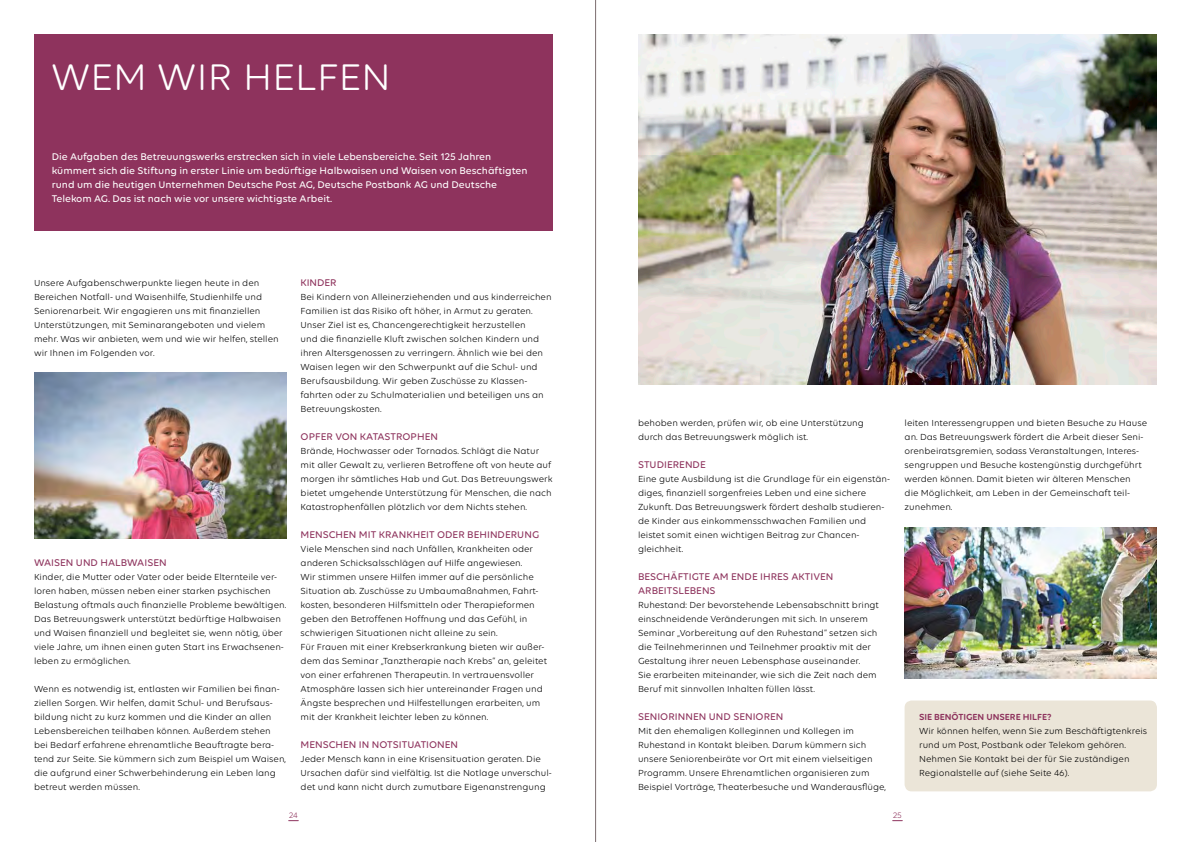
<style>
.page{position:relative;width:1191px;height:842px;background:#fff}
.page>*{position:absolute;margin:0;border:0;box-sizing:border-box;transform-origin:0 0}
.t1{font:40px "Volte Rounded";letter-spacing:.01em;color:#fff}
.t2{font:500 10.5px/14px "Volte Rounded";color:#fff}
.t3{font:500 10.5px "Volte Rounded";letter-spacing:.005em;color:#8e335d}
.t4{font:9.5px/14px "Volte Rounded";color:#000}
.t5{font:600 9.5px "Volte Rounded";color:#8e335d}
.t6{font:8.5px "Volte Rounded";color:#8e335d}
</style>
<div class="page">
<div style="left:34px;top:34px;width:519px;height:196px;background:#8e335d"></div>
<img style="left:638px;top:34px;width:519px;height:350px">
<img style="left:34px;top:373px;width:252px;height:165px">
<img style="left:904px;top:527px;width:252px;height:151px">
<div style="left:904px;top:700px;width:253px;height:91px;background:#ebe5d8;border-radius:7px"></div>
<hr style="left:595px;top:0;width:1px;height:842px;background:#7b6d6f">
<h1 class="t1" style="left:51px;top:54px;width:341px">Wem wir helfen</h1>
<p class="t2" style="left:52px;top:149px;width:477px">Die Aufgaben des Betreuungswerks erstrecken sich in viele Lebensbereiche. Seit 125 Jahren kümmert sich die Stiftung in erster Linie um bedürftige Halbwaisen und Waisen von Beschäftigten rund um die heutigen Unternehmen Deutsche Post AG, Deutsche Postbank AG und Deutsche Telekom AG. Das ist nach wie vor unsere wichtigste Arbeit.</p>
<p class="t4" style="left:34px;top:276px;width:246px">Unsere Aufgabenschwerpunkte liegen heute in den Bereichen Notfall- und Waisenhilfe, Studienhilfe und Seniorenarbeit. Wir engagieren uns mit finanziellen Unterstützungen, mit Seminarangeboten und vielem mehr. Was wir anbieten, wem und wie wir helfen, stellen wir I hnen im Folgenden vor.</p>
<p class="t3" style="left:34px;top:556px;width:132px">Waisen UN D HALBWAISEN</p>
<p class="t4" style="left:34px;top:570px;width:254px">Kinder, die Mutter oder Vater oder beide Elternteile ver&shy;loren haben, müssen neben einer starken psychischen Belastung oftmals auch finanzielle Probleme bewältigen.<br>Das Betreuungswerk unterstützt bedürftige H albwaisen und Waisen finanziell und begleitet sie, wenn nötig, über viele Jahre, um ihnen einen guten Start ins Erwachsenen&shy;leben zu ermöglichen.</p>
<p class="t4" style="left:34px;top:682px;width:253px">Wenn es notwendig ist, entlasten wir Familien bei finan&shy;ziellen Sorgen. Wir helfen, damit Schul- und Berufsaus&shy;bildung nicht zu kurz kommen und die Kinder an allen Lebensbereichen teilhaben können. Außerdem stehen bei Bedarf erfahrene ehrenamtliche Beauftragte bera&shy;tend zur Seite. Sie kümmern sich zum Beispiel um Waisen, die aufgrund einer Schwerbehinderung ein Leben lang betreut werden müssen.</p>
<p class="t3" style="left:300px;top:276px;width:24px">Kinder</p>
<p class="t4" style="left:300px;top:290px;width:252px">Bei Kindern von Alleinerziehenden und aus kinderreichen Familien ist das Risiko oft höher, in Armut zu geraten.<br>Unser Ziel ist es, Chancengerechtigkeit herzustellen<br>und die finanzielle Kluft zwischen solchen Kindern und ihren Altersgenossen zu verringern. Ähnlich wie bei den Waisen legen wir den Schwerpunkt auf die Schul- und Berufsausbildung. Wir geben Zuschüsse zu Klassen&shy;fahrten oder zu Schulmaterialien und beteiligen uns an Betreuungskosten.</p>
<p class="t3" style="left:300px;top:430px;width:73px">Opfer von Katastro</p>
<p class="t3" style="left:410px;top:430px;width:29px">phen</p>
<p class="t4" style="left:300px;top:444px;width:253px">Brände, Hochwasser oder Tornados. Schlägt die Natur mit aller Gewalt zu, verlieren Betroffene oft von heute auf morgen ihr sämtliches Hab und Gut. Das Betreuungswerk bietet umgehende Unterstützung für Menschen, die nach Katastrophenfällen plötzlich vor dem N ichts stehen.</p>
<p class="t3" style="left:300px;top:528px;width:30px">Mensche</p>
<p class="t3" style="left:349px;top:528px;width:65px">n m it Krankhe</p>
<p class="t3" style="left:426px;top:528px;width:19px">it oder</p>
<p class="t3" style="left:467px;top:528px;width:38px">Behinderu</p>
<p class="t3" style="left:524px;top:528px;width:15px">ng</p>
<p class="t4" style="left:300px;top:542px;width:248px">Viele Menschen sind nach Unfällen, Krankheiten oder anderen Schicksalsschlägen auf H ilfe angewiesen.<br>Wir stimmen unsere H ilfen immer auf die persönliche Situation ab. Zuschüsse zu Umbaumaßnahmen, Fahrt&shy;kosten, besonderen H ilfsmitteln oder Therapieformen geben den Betroffenen Hoffnung und das Gefühl, in schwierigen Situationen nicht alleine zu sein.<br>Für Frauen mit einer Krebserkrankung bieten wir außer&shy;dem das Seminar „Tanztherapie nach Krebs“ an, geleitet von einer erfahrenen Therapeutin. I n vertrauensvoller Atmosphäre lassen sich hier untereinander Fragen und Ängste besprechen und H ilfestellungen erarbeiten, um mit der Krankheit leichter leben zu können.</p>
<p class="t3" style="left:300px;top:738px;width:30px">Mensche</p>
<p class="t3" style="left:349px;top:738px;width:31px">n in Nots</p>
<p class="t3" style="left:399px;top:738px;width:10px">ituat</p>
<p class="t3" style="left:426px;top:738px;width:33px">ionen</p>
<p class="t4" style="left:300px;top:752px;width:253px">Jeder Mensch kann in eine Krisensituation geraten. Die<br>Ursachen dafür sind vielfältig. Ist die Notlage unverschul&shy;det und kann nicht durch zumutbare Eigenanstrengung</p>
<p class="t4" style="left:638px;top:416px;width:227px">behoben werden, prüfen wir, ob eine Unterstützung durch das Betreuungswerk möglich ist.</p>
<p class="t3" style="left:638px;top:458px;width:14px">Stud</p>
<p class="t3" style="left:664px;top:458px;width:36px">ierende</p>
<p class="t4" style="left:638px;top:472px;width:253px">Eine gute Ausbildung ist die Grundlage für ein eigenstän&shy;diges, finanziell sorgenfreies Leben und eine sichere Zukunft. Das Betreuungswerk fördert deshalb studieren&shy;de Kinder aus einkommensschwachen Familien und leistet somit einen wichtigen Beitrag zur Chancen&shy;gleichheit.</p>
<p class="t3" style="left:638px;top:570px;width:14px">Besch</p>
<p class="t3" style="left:670px;top:570px;width:29px">äftigte</p>
<p class="t3" style="left:712px;top:570px;width:58px">am Ende ihres</p>
<p class="t3" style="left:791px;top:570px;width:44px">aktiven</p>
<p class="t3" style="left:638px;top:584px;width:36px">Arbeitslebe</p>
<p class="t3" style="left:702px;top:584px;width:14px">ns</p>
<p class="t4" style="left:638px;top:598px;width:243px">Ruhestand: Der bevorstehende Lebensabschnitt bringt einschneidende Veränderungen mit sich. I n unserem Seminar „Vorbereitung auf den Ruhestand“ setzen sich die Teilnehmerinnen und Teilnehmer proaktiv mit der Gestaltung ihrer neuen Lebensphase auseinander.<br>Sie erarbeiten miteinander, wie sich die Zeit nach dem Beruf mit sinnvollen I nhalten füllen lässt.</p>
<p class="t3" style="left:638px;top:710px;width:145px">SENIORINN EN UN D SENIOREN</p>
<p class="t4" style="left:638px;top:724px;width:249px">Mit den ehemaligen Kolleginnen und Kollegen im Ruhestand in Kontakt bleiben. Darum kümmern sich unsere Seniorenbeiräte vor Ort mit einem vielseitigen Programm. Unsere Ehrenamtlichen organisieren zum Beispiel Vorträge, Theaterbesuche und Wanderausflüge,</p>
<p class="t4" style="left:904px;top:416px;width:244px">leiten I nteressengruppen und bieten Besuche zu Hause an. Das Betreuungswerk fördert die Arbeit dieser Seni&shy;orenbeiratsgremien, sodass Veranstaltungen, I nteres&shy;sengruppen und Besuche kostengünstig durchgeführt werden können. Damit bieten wir älteren Menschen<br>die Möglichkeit, am Leben in der Gemeinschaft teil&shy;zunehmen.</p>
<p class="t5" style="left:919px;top:711px;width:27px">SIE BENÖTI</p>
<p class="t5" style="left:966px;top:711px;width:27px">GEN UNSERE</p>
<p class="t5" style="left:1022px;top:711px;width:6px">HILFE</p>
<p class="t5" style="left:1047px;top:711px;width:6px">?</p>
<p class="t4" style="left:919px;top:724px;width:230px">Wir können helfen, wenn Sie zum Beschäftigtenkreis rund um Post, Postbank oder Telekom gehören.<br>Nehmen Sie Kontakt bei der für Sie zuständigen Regionalstelle auf (siehe Seite 46).</p>
<p class="t6" style="left:289px;top:811px;width:10px">24</p>
<p class="t6" style="left:893px;top:811px;width:10px">25</p>
</div>
